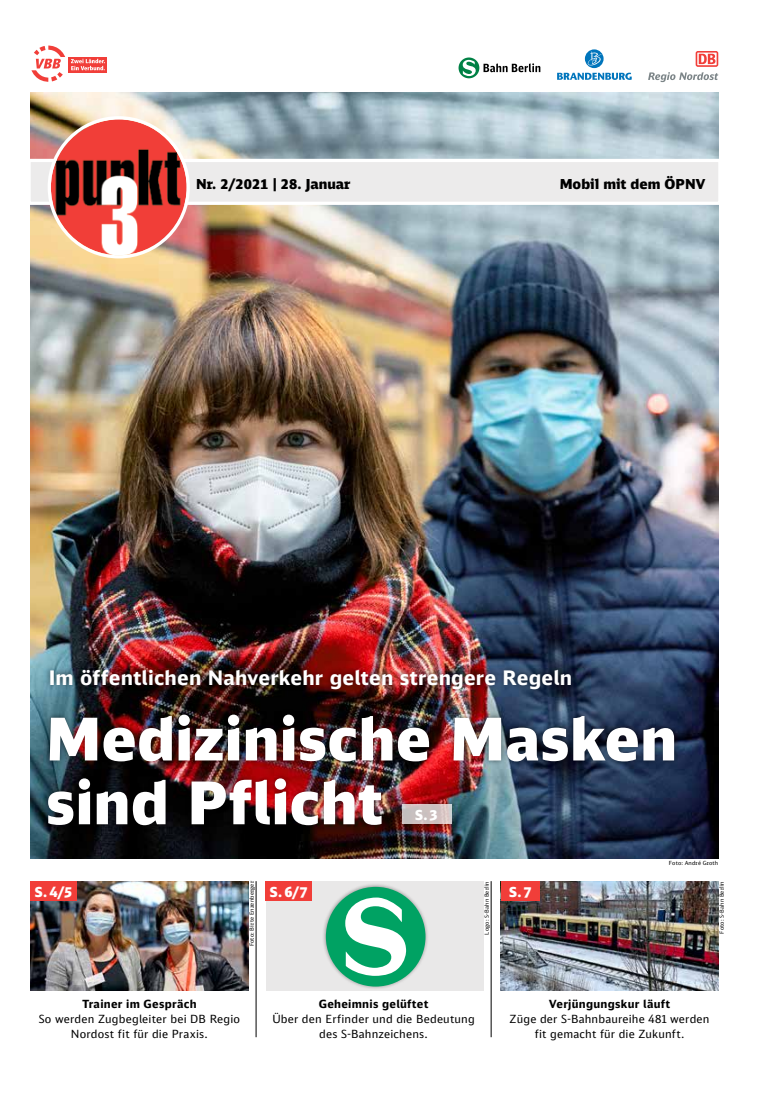
<style>
.page{position:relative;width:762px;height:1117px;background:#fff}
.page>*{position:absolute;margin:0;border:0;box-sizing:border-box;transform-origin:0 0}
.t1{font:900 58.75px/63.8px "DB Sans Alternate";letter-spacing:.005em;color:#fff}
.t2{font:700 20px "DB Sans Alternate";letter-spacing:.01em;color:#fff}
.t3{font:900 13.75px "DB Sans";color:#000}
.t4{font:900 13.75px "DB Sans";color:#fff}
.t5{font:11.25px/15px "DB Sans Alternate";letter-spacing:.015em;color:#000;text-align:center}
.t6{font:5.62px "DB Sans";letter-spacing:.02em;color:#000}
.s1{font-weight:700}
</style>
<div class="page">
<img style="left:31px;top:93px;width:687px;height:765px">
<svg style="left:30px;top:157px;width:689px;height:49px;background:#ebebeb"></svg>
<img style="left:51px;top:119px;width:136px;height:136px;border-radius:68px">
<div style="left:48px;top:116px;width:142px;height:142px;border:3px solid #fff;border-radius:50%"></div>
<svg style="left:68px;top:66px;width:39px;height:6px"></svg>
<svg style="left:32px;top:45px;width:33px;height:37px"></svg>
<div style="left:68px;top:57px;width:39px;height:9px;background:#f13e39"></div>
<svg style="left:71px;top:59px;width:34px;height:11px"></svg>
<svg style="left:458px;top:57px;width:82px;height:21px"></svg>
<svg style="left:648px;top:72px;width:70px;height:10px"></svg>
<svg style="left:695px;top:51px;width:23px;height:16px"></svg>
<div style="left:697px;top:53px;width:19px;height:12px;background:#fbd0ce"></div>
<svg style="left:699px;top:54px;width:16px;height:10px"></svg>
<svg style="left:557px;top:49px;width:75px;height:31px"></svg>
<div style="left:266px;top:880px;width:217px;height:110px;background:#e9e8e8"></div>
<hr style="left:256px;top:880px;width:1px;height:156px;background:#000">
<hr style="left:491px;top:880px;width:1px;height:156px;background:#000">
<img style="left:501px;top:881px;width:217px;height:109px">
<img style="left:31px;top:881px;width:217px;height:109px">
<div style="left:31px;top:880px;width:46px;height:20px;background:#f13e39"></div>
<div style="left:266px;top:880px;width:46px;height:20px;background:#f13e39"></div>
<div style="left:501px;top:880px;width:39px;height:20px;background:#f13e39"></div>
<div style="left:322px;top:882px;width:107px;height:107px;background:#000;opacity:.35"></div>
<div style="left:326px;top:886px;width:99px;height:100px;background:#00a263;border-radius:50%"></div>
<svg style="left:345px;top:897px;width:61px;height:78px"></svg>
<div style="left:45px;top:663px;width:532px;height:31px;background:#000;opacity:.55"></div>
<div style="left:42px;top:708px;width:638px;height:122px;background:#000;opacity:.55"></div>
<svg style="left:402px;top:804px;width:49px;height:20px"></svg>
<p class="t3" style="left:196px;top:175px;width:156px">Nr. 2/2021 | 28. Januar</p>
<p class="t3" style="left:560px;top:175px;width:147px">Mobil mit dem ÖPNV</p>
<p class="t2" style="left:49px;top:664px;width:525px">Im öffentlichen Nahverkehr gelten strengere Regeln</p>
<p class="t1" style="left:46px;top:705px;width:632px">Medizinische Masken sind Pflicht</p>
<p class="t4" style="left:415px;top:806px;width:24px">S.3</p>
<p class="t6" style="left:669px;top:858px;width:51px">Foto: André Groth</p>
<p class="t6" style="left:248px;top:946px;width:67px;rotate:-90deg">Foto: Birte Enzenberger</p>
<p class="t6" style="left:483px;top:934px;width:55px;rotate:-90deg">Logo: S-Bahn Berlin</p>
<p class="t6" style="left:718px;top:933px;width:54px;rotate:-90deg">Foto: S-Bahn Berlin</p>
<p class="t4" style="left:35px;top:882px;width:39px">S.4/5</p>
<p class="t4" style="left:270px;top:882px;width:39px">S.6/7</p>
<p class="t4" style="left:509px;top:882px;width:24px">S.7</p>
<p class="t5" style="left:39px;top:996px;width:203px"><span class="s1">Trainer im Gespräch<br></span>So werden Zugbegleiter bei DB Regio<br>Nordost fit für die Praxis.</p>
<p class="t5" style="left:272px;top:996px;width:204px"><span class="s1">Geheimnis gelüftet<br></span>Über den Erfinder und die Bedeutung des S-Bahnzeichens.</p>
<p class="t5" style="left:509px;top:996px;width:201px"><span class="s1">Verjüngungskur läuft<br></span>Züge der S-Bahnbaureihe 481 werden fit gemacht für die Zukunft.</p>
</div>
